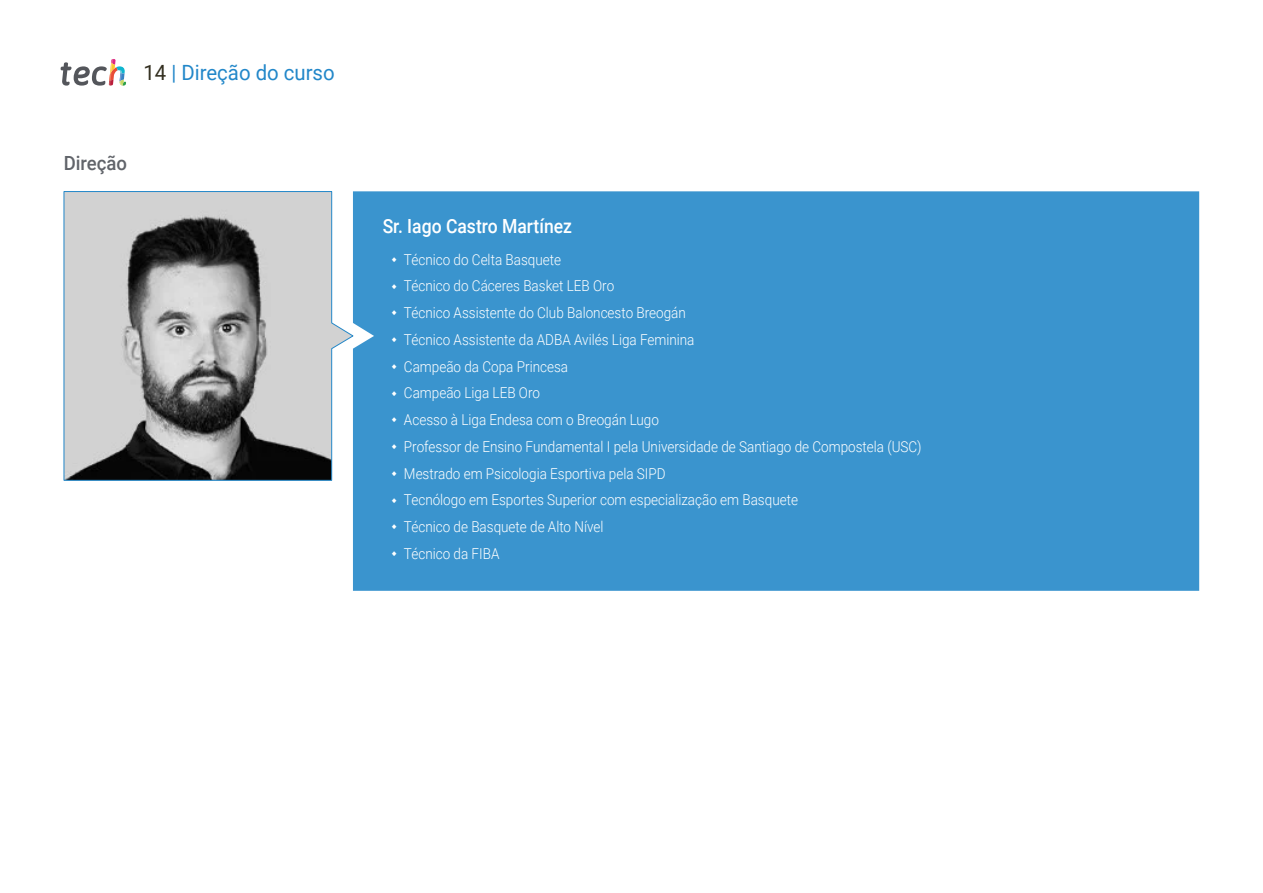
<style>
.page{position:relative;width:1263px;height:893px;background:#fff}
.page>*{position:absolute;margin:0;border:0;box-sizing:border-box;transform-origin:0 0}
.t1{font:21px "Roboto";color:#2287c9}
.t2{font:500 19.5px "Roboto";color:#fff;scale:.9 1}
.t3{font:500 19.5px "Roboto";color:#61646a;scale:.95 1}
.t4{font:300 15px/26.7px "Roboto";color:#fff;scale:.9 1}
.s1{color:#322e1f}
</style>
<div class="page">
<svg style="left:61px;top:59px;width:65px;height:27px"></svg>
<svg style="left:64px;top:191px;width:289px;height:290px;background:#a6a7a8"></svg>
<div style="left:353px;top:191px;width:846px;height:400px;background:#3a94ce"></div>
<svg style="left:392px;top:257px;width:5px;height:5px"></svg>
<svg style="left:392px;top:284px;width:5px;height:5px"></svg>
<svg style="left:392px;top:310px;width:5px;height:5px"></svg>
<svg style="left:392px;top:337px;width:5px;height:5px"></svg>
<svg style="left:392px;top:364px;width:5px;height:5px"></svg>
<svg style="left:392px;top:391px;width:5px;height:5px"></svg>
<svg style="left:392px;top:417px;width:5px;height:5px"></svg>
<svg style="left:392px;top:444px;width:5px;height:5px"></svg>
<svg style="left:392px;top:471px;width:5px;height:5px"></svg>
<svg style="left:392px;top:498px;width:5px;height:5px"></svg>
<svg style="left:392px;top:524px;width:5px;height:5px"></svg>
<svg style="left:392px;top:551px;width:5px;height:5px"></svg>
<h1 class="t1" style="left:144px;top:57px;width:193px"><span class="s1">14</span> | Direção do curso</h1>
<h2 class="t3" style="left:64px;top:149px;width:68px">Direção</h2>
<h2 class="t2" style="left:383px;top:212px;width:212px">Sr. Iago Castro Martínez</h2>
<p class="t4" style="left:404px;top:245px;width:577px">Técnico do Celta Basquete<br>Técnico do Cáceres Basket LEB Oro<br>Técnico Assistente do Club Baloncesto Breogán<br>Técnico Assistente da ADBA Avilés Liga Feminina<br>Campeão da Copa Princesa<br>Campeão Liga LEB Oro<br>Acesso à Liga Endesa com o Breogán Lugo<br>Professor de Ensino Fundamental I pela Universidade de Santiago de Compostela (USC)<br>Mestrado em Psicologia Esportiva pela SIPD<br>Tecnólogo em Esportes Superior com especialização em Basquete<br>Técnico de Basquete de Alto Nível<br>Técnico da FIBA</p>
</div>
